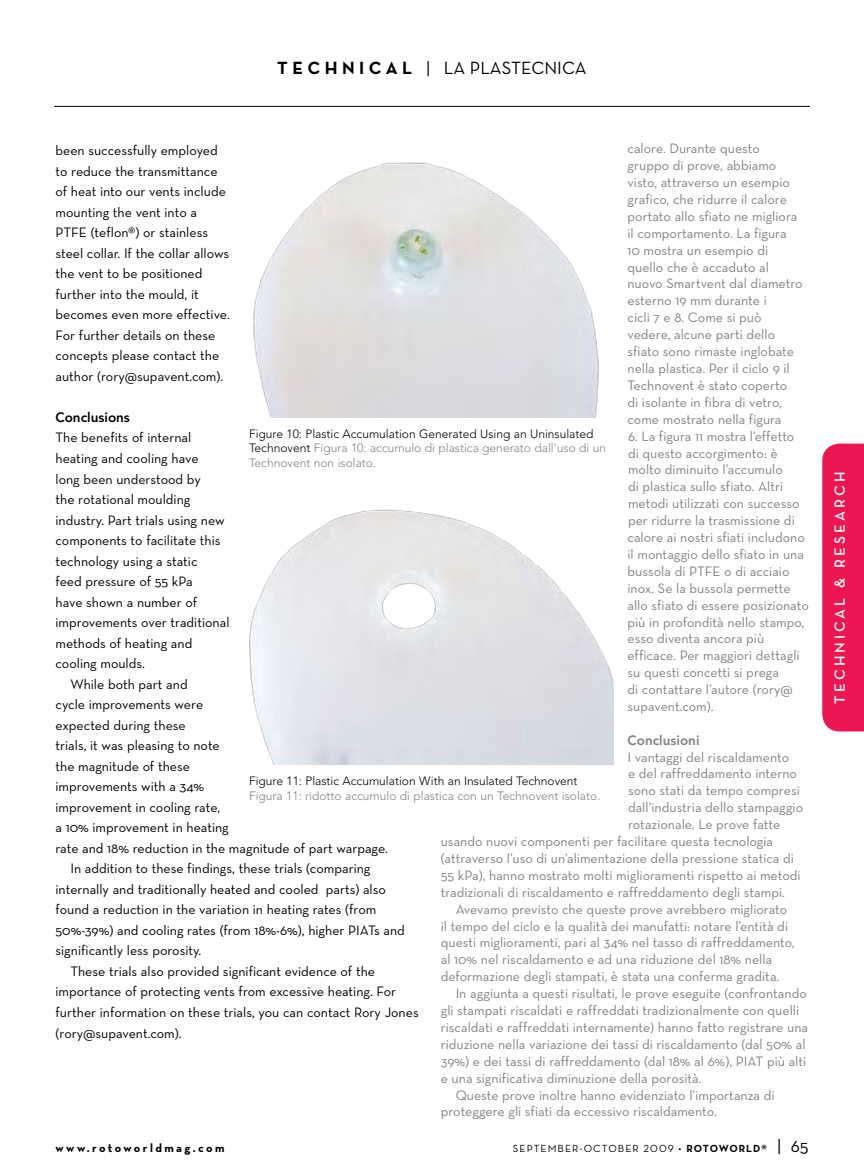
<style>
.page{position:relative;width:864px;height:1175px;background:#fff}
.page>*{position:absolute;margin:0;border:0;box-sizing:border-box;transform-origin:0 0}
.t1{font:18px "Neutraface Text";letter-spacing:-.005em;color:#000}
.t2{font:600 15px "Neutraface Text";letter-spacing:.2em;color:#fff}
.t3{font:13.95px/17px "Neutraface Text";color:#808285}
.t4{font:13.95px/20.5px "Neutraface Text";color:#000}
.t5{font:800 13.5px "Avenir";color:#000}
.t6{font:800 13.5px "Avenir";color:#808285}
.t7{font:300 12px/14.4px "Avenir";color:#808285}
.t8{font:300 12px "Avenir";color:#000}
.t9{font:700 12px "Neutraface Text";letter-spacing:.2em;color:#000}
.t10{font:10.5px "Neutraface Text";letter-spacing:.1em;color:#000}
.s1{font-weight:700}
.s2{color:#000}
.s3{font-size:18px}
</style>
<div class="page">
<hr style="left:54px;top:106px;width:756px;height:1px;background:#000">
<svg style="left:822px;top:443px;width:42px;height:288px;background:#ed1d56"></svg>
<img style="left:249px;top:509px;width:364px;height:255px">
<img style="left:253px;top:162px;width:346px;height:255px">
<p class="t1" style="left:277px;top:56px;width:308px"><span class="s1">TECH NICAL</span> | la plastecnica</p>
<p class="t3" style="left:628px;top:140px;width:177px">calore. Durante questo gruppo di prove, abbiamo visto, attraverso un esempio grafico, che ridurre il calore portato allo sfiato ne migliora il comportamento. La figura<br>10 mostra un esempio di quello che è accaduto al nuovo Smartvent dal diametro esterno 19 mm durante i<br>cicli 7 e 8. Come si può vedere, alcune parti dello sfiato sono rimaste inglobate nella plastica. Per il ciclo 9 il<br>Technovent è stato coperto<br>di isolante in fibra di vetro, come mostrato nella figura</p>
<p class="t3" style="left:628px;top:427px;width:183px">6. La figura 11 mostra l’effetto<br>di questo accorgimento: è molto diminuito l’accumulo<br>di plastica sullo sfiato. Altri metodi utilizzati con successo per ridurre la trasmissione di calore ai nostri sfiati includono il montaggio dello sfiato in una bussola di PTFE o di acciaio inox. Se la bussola permette allo sfiato di essere posizionato più in profondità nello stampo, esso diventa ancora più efficace. Per maggiori dettagli su questi concetti si prega<br>di contattare l’autore (rory@ supavent.com).</p>
<p class="t6" style="left:628px;top:732px;width:73px">Conclusioni</p>
<p class="t3" style="left:628px;top:748px;width:163px">I vantaggi del riscaldamento</p>
<p class="t3" style="left:628px;top:765px;width:171px">e del raffreddamento interno</p>
<p class="t3" style="left:628px;top:782px;width:173px">sono stati da tempo compresi</p>
<p class="t3" style="left:628px;top:798px;width:177px">dall’industria dello stampaggio</p>
<p class="t3" style="left:628px;top:815px;width:154px">rotazionale. Le prove fatte</p>
<p class="t3" style="left:441px;top:832px;width:334px">usando nuovi componenti per facilitare questa tecnologia</p>
<p class="t3" style="left:441px;top:849px;width:355px">(attraverso l’uso di un’alimentazione della pressione statica di</p>
<p class="t3" style="left:441px;top:866px;width:361px">55 kPa), hanno mostrato molti miglioramenti rispetto ai metodi</p>
<p class="t3" style="left:441px;top:883px;width:346px">tradizionali di riscaldamento e raffreddamento degli stampi.</p>
<p class="t3" style="left:456px;top:900px;width:333px">Avevamo previsto che queste prove avrebbero migliorato</p>
<p class="t3" style="left:441px;top:917px;width:349px">il tempo del ciclo e la qualità dei manufatti: notare l’entità di</p>
<p class="t3" style="left:441px;top:934px;width:356px">questi miglioramenti, pari al 34% nel tasso di raffreddamento,</p>
<p class="t3" style="left:441px;top:951px;width:333px">al 10% nel riscaldamento e ad una riduzione del 18% nella</p>
<p class="t3" style="left:441px;top:967px;width:340px">deformazione degli stampati, è stata una conferma gradita.</p>
<p class="t3" style="left:456px;top:984px;width:353px">In aggiunta a questi risultati, le prove eseguite (confrontando</p>
<p class="t3" style="left:441px;top:1001px;width:360px">gli stampati riscaldati e raffreddati tradizionalmente con quelli</p>
<p class="t3" style="left:441px;top:1018px;width:369px">riscaldati e raffreddati internamente) hanno fatto registrare una</p>
<p class="t3" style="left:441px;top:1035px;width:366px">riduzione nella variazione dei tassi di riscaldamento (dal 50% al</p>
<p class="t3" style="left:441px;top:1052px;width:367px">39%) e dei tassi di raffreddamento (dal 18% al 6%), PIAT più alti</p>
<p class="t3" style="left:441px;top:1069px;width:262px">e una significativa diminuzione della porosità.</p>
<p class="t3" style="left:456px;top:1086px;width:320px">Queste prove inoltre hanno evidenziato l’importanza di</p>
<p class="t3" style="left:441px;top:1103px;width:278px">proteggere gli sfiati da eccessivo riscaldamento.</p>
<p class="t4" style="left:56px;top:140px;width:176px">been successfully employed to reduce the transmittance of heat into our vents include mounting the vent into a<br>PT FE (teflon®) or stainless steel collar. If the collar allows the vent to be positioned further into the mould, it becomes even more effective.<br>For further details on these concepts please contact the author (rory@supavent.com).</p>
<p class="t5" style="left:56px;top:409px;width:76px">Conclusions</p>
<p class="t4" style="left:56px;top:427px;width:137px">The benefits of internal</p>
<p class="t4" style="left:56px;top:448px;width:145px">heating and cooling have</p>
<p class="t4" style="left:56px;top:468px;width:147px">long been understood by</p>
<p class="t4" style="left:56px;top:489px;width:136px">the rotational moulding</p>
<p class="t4" style="left:56px;top:509px;width:171px">industry. Part trials using new</p>
<p class="t4" style="left:56px;top:530px;width:167px">components to facilitate this</p>
<p class="t4" style="left:56px;top:550px;width:144px">technology using a static</p>
<p class="t4" style="left:56px;top:571px;width:139px">feed pressure of 55 kPa</p>
<p class="t4" style="left:56px;top:591px;width:143px">have shown a number of</p>
<p class="t4" style="left:56px;top:612px;width:176px">improvements over traditional</p>
<p class="t4" style="left:56px;top:632px;width:138px">methods of heating and</p>
<p class="t4" style="left:56px;top:653px;width:91px">cooling moulds.</p>
<p class="t4" style="left:70px;top:673px;width:119px">While both part and</p>
<p class="t4" style="left:56px;top:694px;width:149px">cycle improvements were</p>
<p class="t4" style="left:56px;top:714px;width:132px">expected during these</p>
<p class="t4" style="left:56px;top:735px;width:166px">trials, it was pleasing to note</p>
<p class="t4" style="left:56px;top:755px;width:136px">the magnitude of these</p>
<p class="t4" style="left:56px;top:776px;width:150px">improvements with a 34%</p>
<p class="t4" style="left:56px;top:796px;width:166px">improvement in cooling rate,</p>
<p class="t4" style="left:56px;top:817px;width:175px">a 10% improvement in heating</p>
<p class="t4" style="left:56px;top:837px;width:334px">rate and 18% reduction in the magnitude of part warpage.</p>
<p class="t4" style="left:70px;top:858px;width:302px">In addition to these findings, these trials (comparing</p>
<p class="t4" style="left:56px;top:878px;width:332px">internally and traditionally heated and cooled parts) also</p>
<p class="t4" style="left:56px;top:899px;width:322px">found a reduction in the variation in heating rates (from</p>
<p class="t4" style="left:56px;top:919px;width:351px">50%-39%) and cooling rates (from 18%-6%), higher PIATs and</p>
<p class="t4" style="left:56px;top:940px;width:147px">significantly less porosity.</p>
<p class="t4" style="left:56px;top:960px;width:321px">These trials also provided significant evidence of the</p>
<p class="t4" style="left:56px;top:981px;width:342px">importance of protecting vents from excessive heating. For</p>
<p class="t4" style="left:56px;top:1001px;width:365px">further information on these trials, you can contact Rory Jones</p>
<p class="t4" style="left:56px;top:1022px;width:128px">(rory@supavent.com).</p>
<p class="t7" style="left:249px;top:426px;width:359px"><span class="s2">Figure 10: Plastic Accumulation Generated Using an U ninsulated<br>Technovent</span> Figura 10: accumulo di plastica generato dall’uso di un<br>Technovent non isolato.</p>
<p class="t8" style="left:249px;top:774px;width:330px">Figure 11: Plastic Accumulation With an I nsulated Technovent</p>
<p class="t7" style="left:249px;top:788px;width:353px">Figura 11: ridotto accumulo di plastica con un Technovent isolato.</p>
<p class="t9" style="left:56px;top:1140px;width:171px">www.rotoworldmag.com</p>
<p class="t10" style="left:513px;top:1141px;width:297px">september-october 2009 • <span class="s1">Rotoworld®</span> <span class="s3">| 65</span></p>
<p class="t2" style="left:830px;top:703px;width:233px;rotate:-90deg">TECHNICAL &amp; R ESEARCH</p>
</div>
